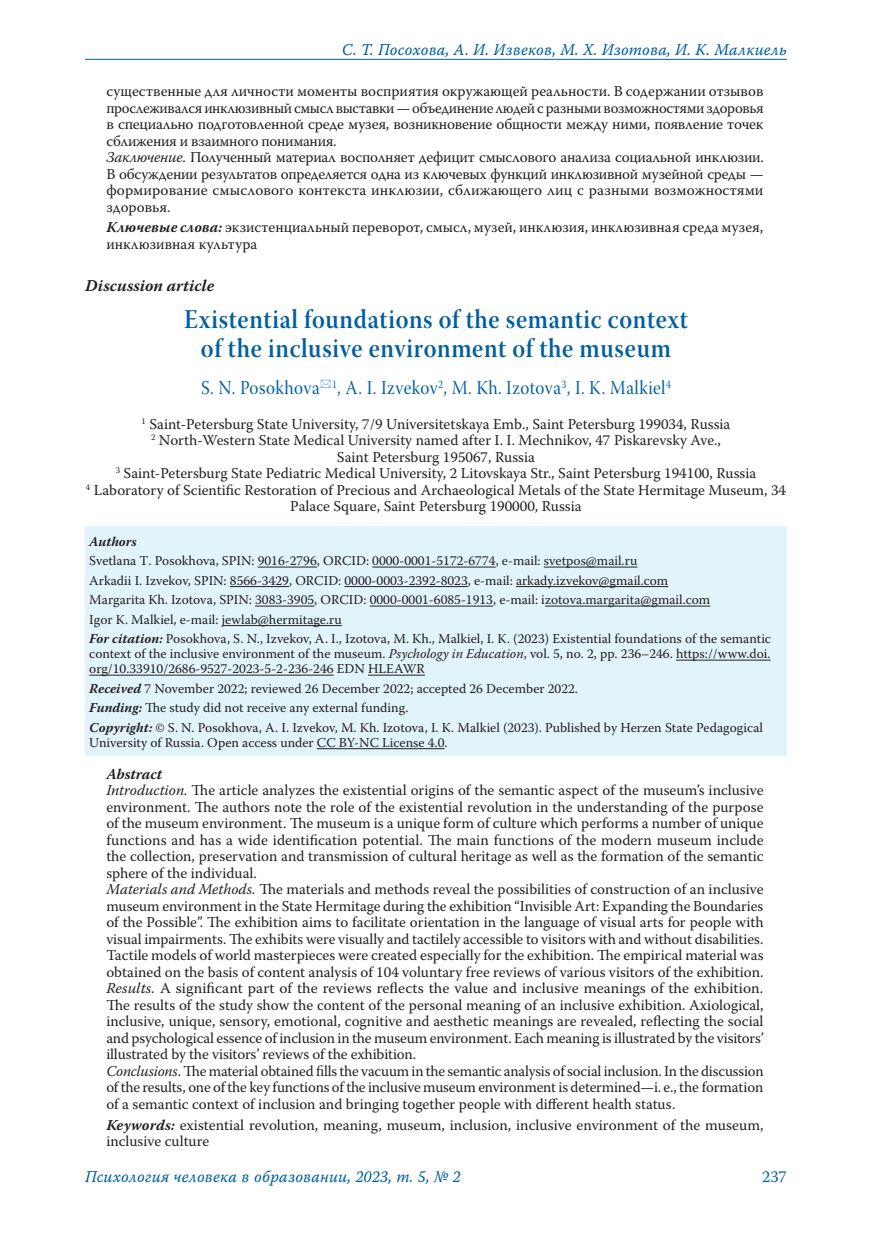
<style>
.page{position:relative;width:872px;height:1234px;background:#fff}
.page>*{position:absolute;margin:0;border:0;box-sizing:border-box;transform-origin:0 0}
.Заголовок_1{font:27px/28.5px "Warnock Pro Semibold Subh";letter-spacing:.025em;color:#005fa0;text-align:center;scale:.9 1}
.Заголовок_2{font:19.5px "Warnock Pro Subh";letter-spacing:.025em;color:#005fa0;scale:.9 1}
.t1{font:16.5px "Warnock Pro It Capt";letter-spacing:.01em;color:#005fa0;scale:.95 1}
.t2{font:italic 700 16.5px "Warnock Pro";color:#231f20}
.t3{font:16.5px "Warnock Pro";color:#005fa0}
.Annotation{font:15px/16.5px "Warnock Pro";color:#231f20;text-align:justify}
.Заголовок_2-2{font:15px/16.5px "Warnock Pro";color:#231f20;text-align:center}
.Annotation-2{font:italic 700 15px "Warnock Pro";color:#231f20}
.Affiliation_info{font:13.5px/15px "Warnock Pro";color:#231f20;text-align:justify}
.Affiliation_info-2{font:italic 700 13.5px "Warnock Pro";color:#231f20}
.s1{font-style:italic}
.s2{font-weight:700;font-style:italic}
</style>
<div class="page">
<hr style="left:85px;top:59px;width:702px;height:1px;background:#005fa0">
<div style="left:85px;top:526px;width:702px;height:230px;background:#e1f4fc"></div>
<hr style="left:258px;top:566px;width:59px;height:1px;background:#231f20">
<hr style="left:372px;top:566px;width:123px;height:1px;background:#231f20">
<hr style="left:544px;top:566px;width:93px;height:1px;background:#231f20">
<hr style="left:230px;top:586px;width:59px;height:1px;background:#231f20">
<hr style="left:344px;top:586px;width:124px;height:1px;background:#231f20">
<hr style="left:516px;top:586px;width:152px;height:1px;background:#231f20">
<hr style="left:255px;top:605px;width:59px;height:1px;background:#231f20">
<hr style="left:370px;top:605px;width:123px;height:1px;background:#231f20">
<hr style="left:545px;top:605px;width:165px;height:1px;background:#231f20">
<hr style="left:222px;top:625px;width:120px;height:1px;background:#231f20">
<hr style="left:676px;top:659px;width:94px;height:1px;background:#231f20">
<hr style="left:89px;top:674px;width:245px;height:1px;background:#231f20">
<hr style="left:368px;top:674px;width:57px;height:1px;background:#231f20">
<hr style="left:317px;top:748px;width:127px;height:1px;background:#231f20">
<p class="t1" style="left:342px;top:39px;width:470px">С. Т. Посохова, А. И. Извеков, М. Х. Изотова, И. К. Малкиель</p>
<p class="Annotation" style="left:106px;top:83px;width:659px">существенные для личности моменты восприятия окружающей реальности. В содержании отзывов прослеживался инклюзивный смысл выставки — объединение людей с разными возможностями здоровья в специально подготовленной среде музея, возникновение общности между ними, появление точек сближения и взаимного понимания.</p>
<p class="Annotation" style="left:106px;top:149px;width:659px"><span class="s1">Заключение</span>. Полученный материал восполняет дефицит смыслового анализа социальной инклюзии.<br>В обсуждении результатов определяется одна из ключевых функций инклюзивной музейной среды — формирование смыслового контекста инклюзии, сближающего лиц с разными возможностями здоровья.</p>
<p class="Annotation" style="left:106px;top:219px;width:658px"><span class="s2">Ключевые слова:</span> экзистенциальный переворот, смысл, музей, инклюзия, инклюзивная среда музея, инклюзивная культура</p>
<p class="t2" style="left:85px;top:276px;width:131px">Discussion article</p>
<p class="Заголовок_1" style="left:184px;top:304px;width:561px">Existential foundations of the semantic context of the inclusive environment of the museum</p>
<p class="Заголовок_2" style="left:201px;top:377px;width:523px">S. N. Posokhova <sup>1</sup>, A. I. Izvekov<sup>2</sup>, M. Kh. Izotova<sup>3</sup>, I. K. Malkiel<sup>4</sup></p>
<p class="Заголовок_2-2" style="left:86px;top:415px;width:701px"><sup>1</sup> Saint-Petersburg State University, 7/9 Universitetskaya Emb., Saint Petersburg 199034, Russia<br><sup>2</sup> North-Western State Medical University named after I. I. Mechnikov, 47 Piskarevsky Ave.,<br>Saint Petersburg 195067, Russia<br><sup>3</sup> Saint-Petersburg State Pediatric Medical University, 2 Litovskaya Str., Saint Petersburg 194100, Russia<br><sup>4</sup> Laboratory of Scientific Restoration of Precious and Archaeological Metals of the State Hermitage Museum, 34<br>Palace Square, Saint Petersburg 190000, Russia</p>
<p class="Affiliation_info-2" style="left:89px;top:533px;width:49px">Authors</p>
<p class="Affiliation_info" style="left:89px;top:553px;width:549px">Svetlana T. Posokhova, SPIN: 9016-2796, ORCID: 0000-0001-5172-6774, e-mail: svetpos@mail.ru</p>
<p class="Affiliation_info" style="left:89px;top:572px;width:580px">Arkadii I. Izvekov, SPIN: 8566-3429, ORCID: 0000-0003-2392-8023, e-mail: arkady.izvekov@gmail.com</p>
<p class="Affiliation_info" style="left:89px;top:592px;width:622px">Мargarita Кh. Izotova, SPIN: 3083-3905, ORCID: 0000-0001-6085-1913, e-mail: izotova.margarita@gmail.com</p>
<p class="Affiliation_info" style="left:89px;top:611px;width:254px">Igor К. Malkiel, e-mail: jewlab@hermitage.ru</p>
<p class="Affiliation_info" style="left:89px;top:631px;width:683px"><span class="s2">For citation:</span> Posokhova, S. N., Izvekov, A. I., Izotova, M. Kh., Malkiel, I. K. (2023) Existential foundations of the semantic context of the inclusive environment of the museum. <span class="s1">Psychology in Education</span>, vol. 5, no. 2, pp. 236–246. https://www.doi. org/10.33910/2686-9527-2023-5-2-236-246 EDN HLEAWR</p>
<p class="Affiliation_info" style="left:89px;top:680px;width:490px"><span class="s2">Received</span> 7 November 2022; reviewed 26 December 2022; accepted 26 December 2022.</p>
<p class="Affiliation_info" style="left:89px;top:700px;width:321px"><span class="s2">Funding:</span> The study did not receive any external funding.</p>
<p class="Affiliation_info" style="left:89px;top:719px;width:675px"><span class="s2">Copyright:</span> © S. N. Posokhova, A. I. Izvekov, M. Kh. Izotova, I. K. Malkiel (2023). Published by Herzen State Pedagogical<br>University of Russia. Open access under CC BY-NC License 4.0.</p>
<p class="Annotation-2" style="left:106px;top:764px;width:57px">Abstract</p>
<p class="Annotation" style="left:106px;top:781px;width:659px"><span class="s1">Introduction.</span> The article analyzes the existential origins of the semantic aspect of the museum’s inclusive environment. The authors note the role of the existential revolution in the understanding of the purpose of the museum environment. The museum is a unique form of culture which performs a number of unique functions and has a wide identification potential. The main functions of the modern museum include the collection, preservation and transmission of cultural heritage as well as the formation of the semantic sphere of the individual.</p>
<p class="Annotation" style="left:106px;top:880px;width:659px"><span class="s1">Materials and Methods.</span> The materials and methods reveal the possibilities of construction of an inclusive museum environment in the State Hermitage during the exhibition “Invisible Art: Expanding the Boundaries of the Possible”. The exhibition aims to facilitate orientation in the language of visual arts for people with visual impairments. The exhibits were visually and tactilely accessible to visitors with and without disabilities.<br>Tactile models of world masterpieces were created especially for the exhibition. The empirical material was obtained on the basis of content analysis of 104 voluntary free reviews of various visitors of the exhibition.</p>
<p class="Annotation" style="left:106px;top:979px;width:659px"><span class="s1">Results.</span> A significant part of the reviews reflects the value and inclusive meanings of the exhibition.<br>The results of the study show the content of the personal meaning of an inclusive exhibition. Axiological, inclusive, unique, sensory, emotional, cognitive and aesthetic meanings are revealed, reflecting the social and psychological essence of inclusion in the museum environment. Each meaning is illustrated by the visitors’ illustrated by the visitors’ reviews of the exhibition.</p>
<p class="Annotation" style="left:106px;top:1062px;width:658px"><span class="s1">Conclusions</span>. The material obtained fills the vacuum in the semantic analysis of social inclusion. In the discussion of the results, one of the key functions of the inclusive museum environment is determined—i. e., the formation of a semantic context of inclusion and bringing together people with different health status.</p>
<p class="Annotation" style="left:106px;top:1115px;width:658px"><span class="s2">Keywords:</span> existential revolution, meaning, museum, inclusion, inclusive environment of the museum, inclusive culture</p>
<p class="t1" style="left:85px;top:1166px;width:397px">Психология человека в образовании, 2023, т. 5, № 2</p>
<p class="t3" style="left:762px;top:1166px;width:26px">237</p>
</div>
